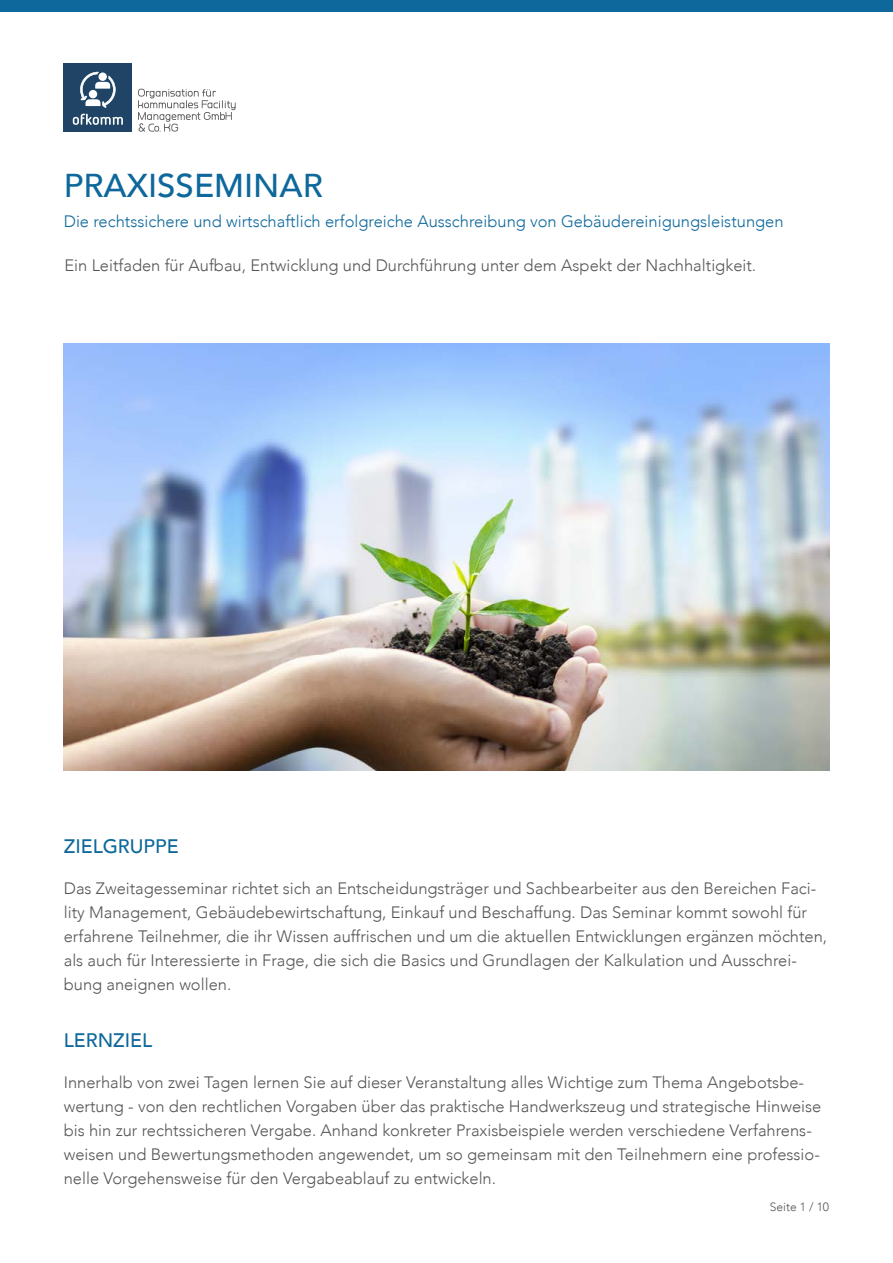
<style>
.page{position:relative;width:893px;height:1263px;background:#fff}
.page>*{position:absolute;margin:0;border:0;box-sizing:border-box;transform-origin:0 0}
.t1{font:500 33px "Avenir";color:#0e689b}
.t2{font:500 19.5px "Avenir";color:#0e689b}
.t3{font:300 16.5px/24px "Avenir";color:#575656}
.t4{font:300 16.5px "Avenir";color:#0e689b}
.t5{font:300 12px "Avenir";color:#575656}
</style>
<div class="page">
<div style="left:0;top:0;width:893px;height:11px;background:#0e689b"></div>
<div style="left:64px;top:64px;width:68px;height:68px;background:#1f4465"></div>
<svg style="left:73px;top:114px;width:50px;height:11px"></svg>
<svg style="left:80px;top:72px;width:36px;height:36px"></svg>
<svg style="left:138px;top:89px;width:98px;height:43px"></svg>
<img style="left:64px;top:343px;width:765px;height:427px">
<h1 class="t1" style="left:64px;top:157px;width:261px">PRAXISSEMINAR</h1>
<p class="t4" style="left:64px;top:212px;width:721px">Die rechtssichere und wirtschaftlich erfolgreiche Ausschreibung von Gebäudereinigungsleistungen</p>
<p class="t3" style="left:64px;top:253px;width:693px">Ein Leitfaden für Aufbau, Entwicklung und Durchführung unter dem Aspekt der Nachhaltigkeit.</p>
<p class="t2" style="left:64px;top:829px;width:116px">ZIELGRUPPE</p>
<p class="t3" style="left:64px;top:876px;width:765px">Das Zweitagesseminar richtet sich an Entscheidungsträger und Sachbearbeiter aus den Bereichen Faci&shy;lity Management, Gebäudebewirtschaftung, Einkauf und Beschaffung. Das Seminar kommt sowohl für erfahrene Teilnehmer, die ihr Wissen auffrischen und um die aktuellen Entwicklungen ergänzen möchten, als auch für Interessierte in Frage, die sich die Basics und Grundlagen der Kalkulation und Ausschrei&shy;bung aneignen wollen.</p>
<p class="t2" style="left:64px;top:1023px;width:90px">LERNZIEL</p>
<p class="t3" style="left:64px;top:1070px;width:759px">Innerhalb von zwei Tagen lernen Sie auf dieser Veranstaltung alles Wichtige zum Thema Angebotsbe&shy;wertung - von den rechtlichen Vorgaben über das praktische Handwerkszeug und strategische Hinweise bis hin zur rechtssicheren Vergabe. Anhand konkreter Praxisbeispiele werden verschiedene Verfahrens&shy;weisen und Bewertungsmethoden angewendet, um so gemeinsam mit den Teilnehmern eine professio&shy;nelle Vorgehensweise für den Vergabeablauf zu entwickeln.</p>
<p class="t5" style="left:770px;top:1200px;width:61px">Seite 1 / 10</p>
</div>
